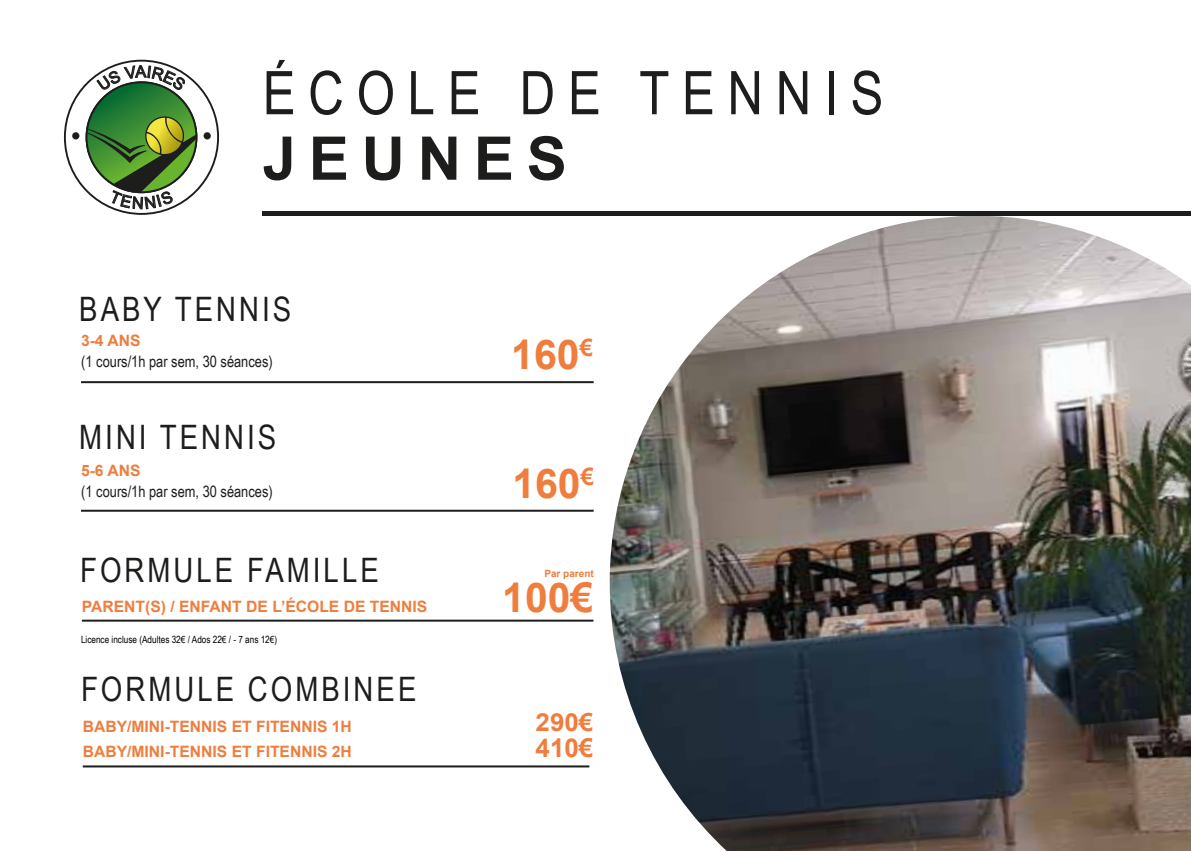
<style>
.page{position:relative;width:1191px;height:851px;background:#fff}
.page>*{position:absolute;margin:0;border:0;box-sizing:border-box;transform-origin:0 0}
.t1{font:60.2px "Arial Narrow";letter-spacing:.21em;color:#1d1d1b}
.t2{font:700 60.2px "Arial";letter-spacing:.21em;color:#1d1d1b}
.t3{font:700 41px "Arial";color:#ef7d3e}
.t4{font:33.6px "Arial Narrow";letter-spacing:.09em;color:#1d1d1b}
.t5{font:700 26px "Arial";color:#ef7d3e}
.t6{font:700 24.8px "Arial";color:#ef7d3e;scale:1.04 1}
.t7{font:700 15.6px "Arial";color:#ef7d3e}
.t8{font:15.6px "Arial Narrow";color:#1d1d1b}
.t9{font:10px "Arial Narrow";color:#000}
.t10{font:700 10px "Arial";color:#ef7d3e}
</style>
<div class="page">
<hr style="left:81px;top:381px;width:512px;height:2px;background:#1d1d1b">
<hr style="left:81px;top:509px;width:512px;height:2px;background:#1d1d1b">
<img style="left:609px;top:216px;width:582px;height:634px">
<hr style="left:82px;top:619px;width:511px;height:2px;background:#1d1d1b">
<hr style="left:83px;top:765px;width:506px;height:2px;background:#1d1d1b">
<hr style="left:263px;top:212px;width:928px;height:4px;background:#1d1d1b">
<svg style="left:64px;top:60px;width:155px;height:155px"></svg>
<h1 class="t1" style="left:263px;top:49px;width:622px">ÉCOLE DE TENNIS</h1>
<h1 class="t2" style="left:263px;top:116px;width:306px">JEUNES</h1>
<h3 class="t4" style="left:79px;top:285px;width:213px">BABY TENNIS</h3>
<p class="t7" style="left:81px;top:329px;width:61px">3-4 ANS</p>
<p class="t8" style="left:81px;top:349px;width:193px">(1 cours/1h par sem, 30 séances)</p>
<h3 class="t4" style="left:79px;top:412px;width:198px">MINI TENNIS</h3>
<p class="t7" style="left:81px;top:459px;width:61px">5-6 ANS</p>
<p class="t8" style="left:81px;top:479px;width:193px">(1 cours/1h par sem, 30 séances)</p>
<h3 class="t4" style="left:80px;top:545px;width:300px">FORMULE FAMILLE</h3>
<p class="t7" style="left:82px;top:595px;width:347px">PARENT(S) / ENFANT DE L’ÉCOLE DE TENNIS</p>
<p class="t9" style="left:81px;top:632px;width:198px">Licence incluse (Adultes 32€ / Ados 22€ / - 7 ans 12€)</p>
<h2 class="t3" style="left:511px;top:326px;width:83px">160<sup>€</sup></h2>
<h2 class="t3" style="left:512px;top:455px;width:83px">160<sup>€</sup></h2>
<p class="t10" style="left:544px;top:566px;width:51px">Par parent</p>
<h2 class="t3" style="left:502px;top:568px;width:93px">100€</h2>
<h3 class="t4" style="left:81px;top:664px;width:337px">FORMULE COMBINEE</h3>
<p class="t7" style="left:83px;top:715px;width:271px">BABY/MINI-TENNIS ET FITENNIS 1H</p>
<h3 class="t6" style="left:535px;top:704px;width:57px">290€</h3>
<p class="t7" style="left:83px;top:740px;width:271px">BABY/MINI-TENNIS ET FITENNIS 2H</p>
<h3 class="t5" style="left:535px;top:729px;width:59px">410€</h3>
</div>
